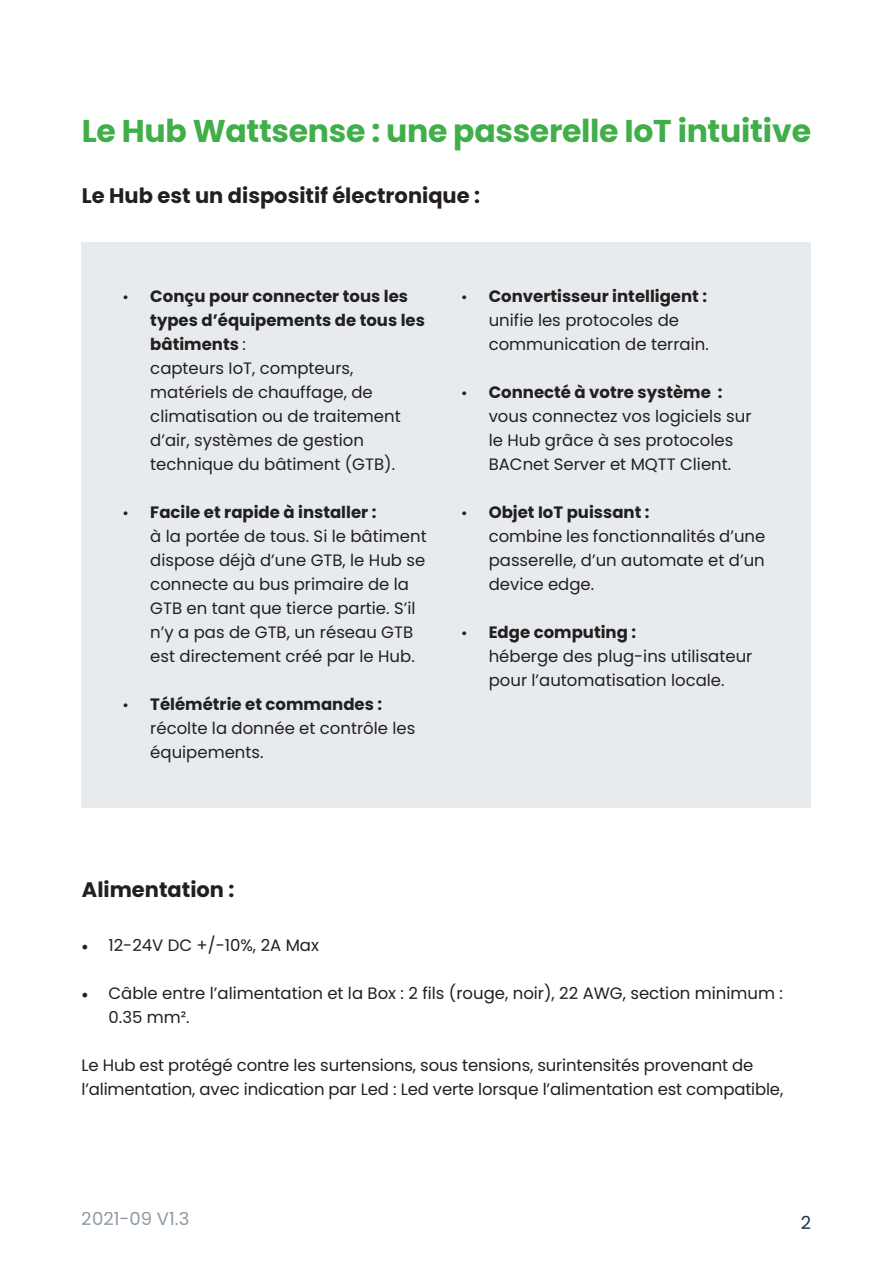
<style>
.page{position:relative;width:893px;height:1263px;background:#fff}
.page>*{position:absolute;margin:0;border:0;box-sizing:border-box;transform-origin:0 0}
.Paragraph_Style_1{font:700 31.5px "Poppins";letter-spacing:-.01em;color:#40ae49}
.t1{font:700 21px "Poppins";color:#231f20}
.t2{font:18px "Poppins";color:#1a344c}
.t3{font:16.5px/24px "Poppins";color:#231f20}
.s1{font-family:"Myriad Pro";font-size:18px}
.s2{font-weight:700}
.s3{font-family:"Minion Pro";font-size:18px}
</style>
<div class="page">
<div style="left:82px;top:242px;width:729px;height:565px;background:#e8ebed"></div>
<p class="Paragraph_Style_1" style="left:82px;top:112px;width:731px">Le Hub Wattsense : une passerelle IoT intuitive</p>
<p class="t1" style="left:82px;top:183px;width:400px">Le Hub est un dispositif électronique :</p>
<p class="t3" style="left:150px;top:285px;width:276px;text-indent:-27px"><span class="s1">•</span> <span class="s2">Conçu pour connecter tous les types d’équipements de tous les bâtiments</span> :<br>capteurs IoT, compteurs, matériels de chauffage, de climatisation ou de traitement d’air, systèmes de gestion technique du bâtiment (GTB).</p>
<p class="t3" style="left:150px;top:501px;width:278px;text-indent:-27px"><span class="s1">•</span> <span class="s2">Facile et rapide à installer :<br></span>à la portée de tous. Si le bâtiment dispose déjà d’une GTB, le Hub se connecte au bus primaire de la<br>GTB en tant que tierce partie. S’il n’y a pas de GTB, un réseau GTB est directement créé par le Hub.</p>
<p class="t3" style="left:150px;top:693px;width:267px;text-indent:-27px"><span class="s1">•</span> <span class="s2">Télémétrie et commandes : </span>récolte la donnée et contrôle les équipements.</p>
<p class="t3" style="left:489px;top:285px;width:222px;text-indent:-27px"><span class="s1">•</span> <span class="s2">Convertisseur intelligent : </span>unifie les protocoles de communication de terrain.</p>
<p class="t3" style="left:489px;top:381px;width:264px;text-indent:-27px"><span class="s1">•</span> <span class="s2">Connecté à votre système : </span>vous connectez vos logiciels sur le Hub grâce à ses protocoles<br>BACnet Server et MQTT Client.</p>
<p class="t3" style="left:489px;top:501px;width:278px;text-indent:-27px"><span class="s1">•</span> <span class="s2">Objet IoT puissant :<br></span>combine les fonctionnalités d’une passerelle, d’un automate et d’un device edge.</p>
<p class="t3" style="left:489px;top:621px;width:265px;text-indent:-27px"><span class="s1">•</span> <span class="s2">Edge computing :<br></span>héberge des plug-ins utilisateur pour l’automatisation locale.</p>
<p class="t1" style="left:82px;top:877px;width:154px">Alimentation :</p>
<p class="t3" style="left:81px;top:933px;width:239px"><span class="s3">•</span> 12-24V DC +/-10%, 2A Max</p>
<p class="t3" style="left:108px;top:981px;width:676px;text-indent:-27px"><span class="s3">•</span> Câble entre l’alimentation et la Box : 2 fils (rouge, noir), 22 AWG, section minimum :<br>0.35 mm².</p>
<p class="t3" style="left:81px;top:1053px;width:703px">Le Hub est protégé contre les surtensions, sous tensions, surintensités provenant de l’alimentation, avec indication par Led : Led verte lorsque l’alimentation est compatible,</p>
<p class="t2" style="left:82px;top:1209px;width:109px">2021-09 V1.3</p>
<p class="t2" style="left:801px;top:1212px;width:12px">2</p>
</div>
